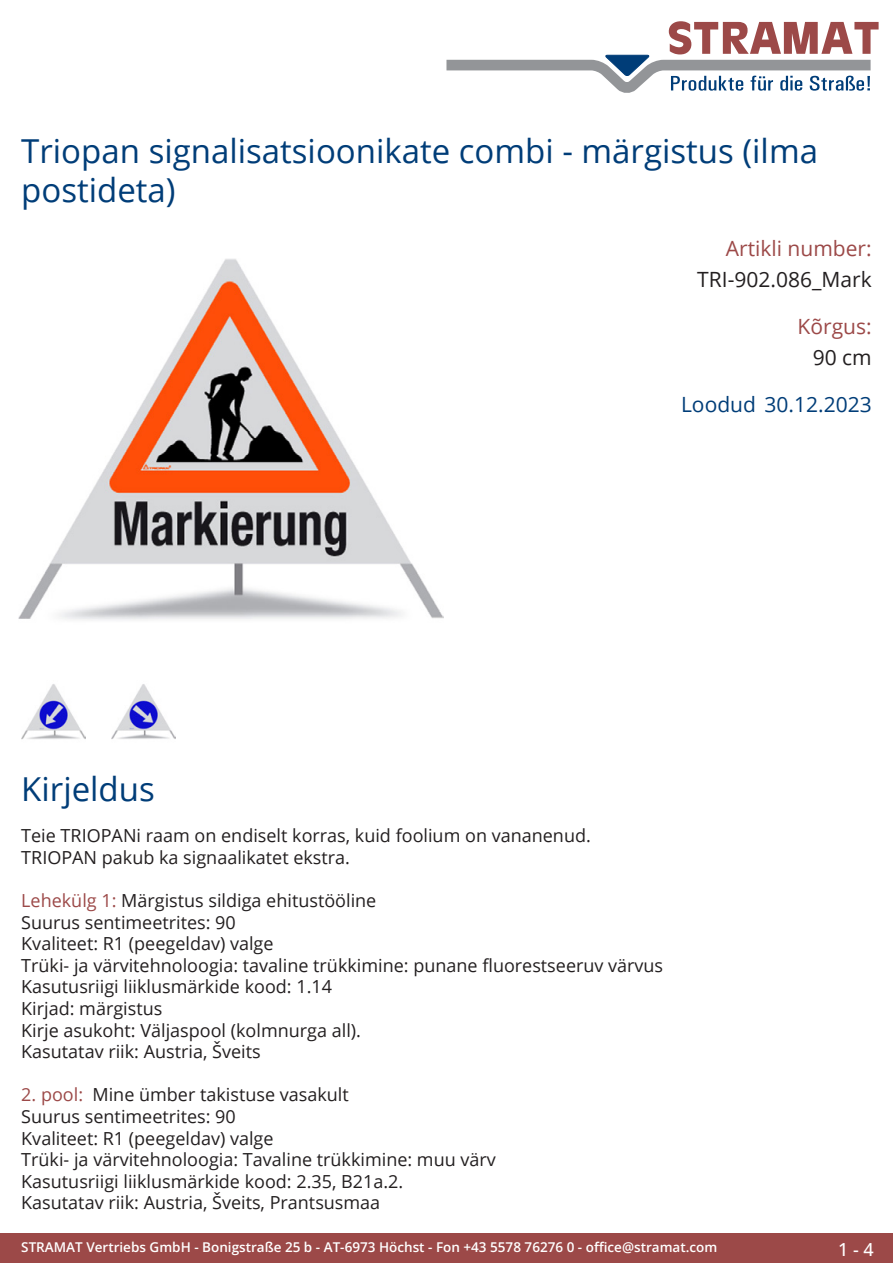
<style>
.page{position:relative;width:893px;height:1263px;background:#fff}
.page>*{position:absolute;margin:0;border:0;box-sizing:border-box;transform-origin:0 0}
.Produkttitel{font:33px/39.6px "Open Sans";color:#003d78}
.TechDaten_Überschrif{font:21px "Open Sans";color:#9c4948}
.TechDaten_Inhalt{font:21px "Open Sans";color:#231f20}
.Erstellungsdatum{font:21px "Open Sans";color:#003d78}
.Beschreibung_Text{font:18px/21.6px "Open Sans";color:#231f20}
.t1{font:500 18px "Open Sans";color:#fff}
.t2{font:600 13.5px "Open Sans";color:#fff}
.s1{color:#9c4948}
</style>
<div class="page">
<div style="left:0;top:1233px;width:893px;height:30px;background:#9c4948"></div>
<svg style="left:446px;top:21px;width:433px;height:72px"></svg>
<img style="left:18px;top:259px;width:425px;height:361px">
<img style="left:21px;top:684px;width:64px;height:56px">
<img style="left:112px;top:684px;width:63px;height:55px">
<p class="Produkttitel" style="left:21px;top:130px;width:798px">Triopan signalisatsioonikate combi - märgistus (ilma postideta)</p>
<p class="TechDaten_Überschrif" style="left:726px;top:234px;width:147px">Artikli number:</p>
<p class="TechDaten_Inhalt" style="left:697px;top:265px;width:176px">TRI-902.086_Mark</p>
<p class="TechDaten_Überschrif" style="left:798px;top:312px;width:76px">Kõrgus:</p>
<p class="TechDaten_Inhalt" style="left:813px;top:343px;width:61px">90 cm</p>
<p class="Erstellungsdatum" style="left:681px;top:390px;width:192px">Loodud 30.12.2023</p>
<p class="Produkttitel" style="left:21px;top:768px;width:135px">Kirjeldus</p>
<p class="Beschreibung_Text" style="left:21px;top:824px;width:571px">Teie TRIOPANi raam on endiselt korras, kuid foolium on vananenud.<br>TRIOPAN pakub ka signaalikatet ekstra.</p>
<p class="Beschreibung_Text" style="left:21px;top:889px;width:643px"><span class="s1">Lehekülg 1:</span> Märgistus sildiga ehitustööline<br>Suurus sentimeetrites: 90<br>Kvaliteet: R1 (peegeldav) valge<br>Trüki- ja värvitehnoloogia: tavaline trükkimine: punane fluorestseeruv värvus Kasutusriigi liiklusmärkide kood: 1.14<br>Kirjad: märgistus<br>Kirje asukoht: Väljaspool (kolmnurga all).<br>Kasutatav riik: Austria, Šveits</p>
<p class="Beschreibung_Text" style="left:21px;top:1083px;width:476px"><span class="s1">2. pool:</span> Mine ümber takistuse vasakult<br>Suurus sentimeetrites: 90<br>Kvaliteet: R1 (peegeldav) valge<br>Trüki- ja värvitehnoloogia: Tavaline trükkimine: muu värv Kasutusriigi liiklusmärkide kood: 2.35, B21a.2.<br>Kasutatav riik: Austria, Šveits, Prantsusmaa</p>
<p class="t2" style="left:21px;top:1238px;width:698px">STRAMAT Vertriebs GmbH - Bonigstraße 25 b - AT-6973 Höchst - Fon +43 5578 76276 0 - office@stramat.com</p>
<p class="t1" style="left:838px;top:1237px;width:37px">1 - 4</p>
</div>
